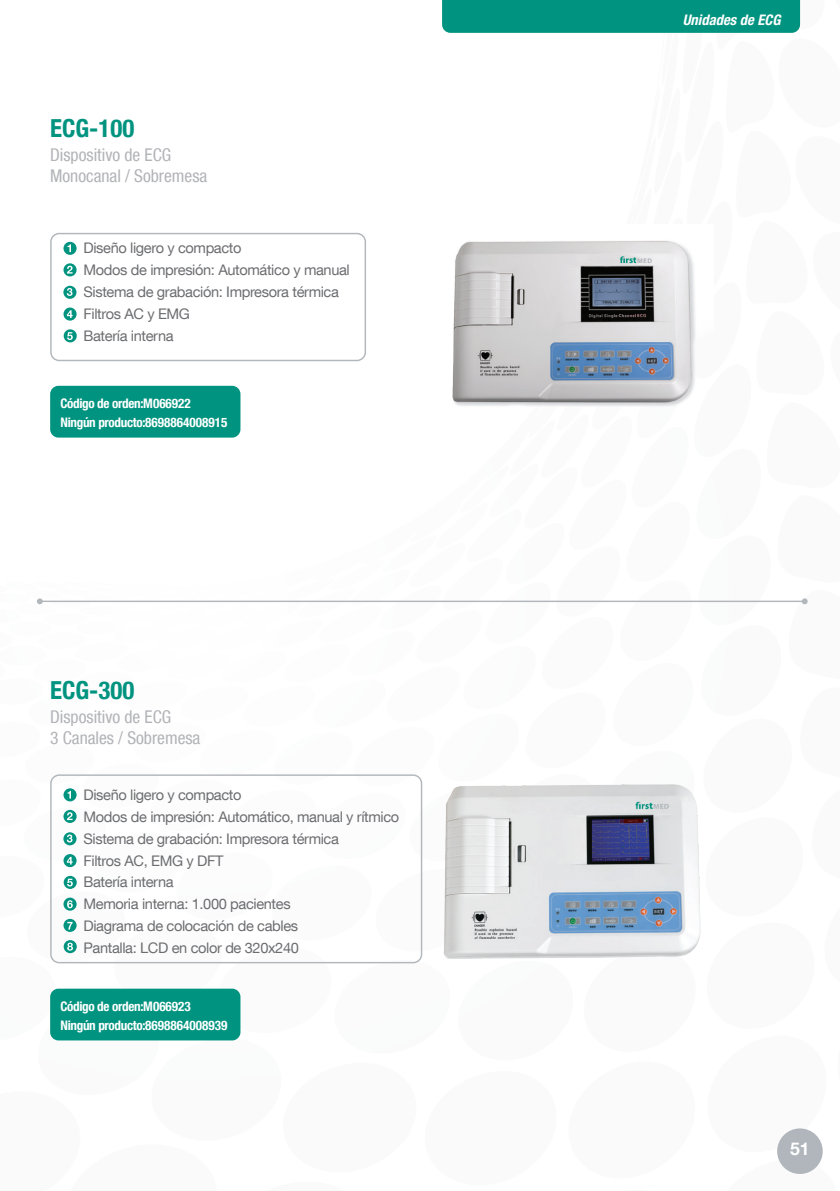
<style>
.page{position:relative;width:840px;height:1191px;background:#fff}
.page>*{position:absolute;margin:0;border:0;box-sizing:border-box;transform-origin:0 0}
.t1{font:700 condensed 24.8px "Helvetica Neue LT Com";color:#00937f}
.t2{font:condensed 17.6px/21px "Helvetica Neue LT Com";color:#b2b3b7}
.t3{font:700 17.6px "Helvetica Neue LT Com";color:#fff}
.t4{font:14.6px/22px "Helvetica Neue LT Com";letter-spacing:-.025em;color:#6c6d70}
.t5{font:italic 700 condensed 14.6px "Helvetica Neue LT Com";color:#fff}
.t6{font:700 condensed 13.2px/19px "Helvetica Neue LT Com";letter-spacing:-.025em;color:#fff}
</style>
<div class="page">
<div style="left:776px;top:1128px;width:46px;height:46px;background:#b0b6bb;border-radius:50%"></div>
<div style="left:442px;top:0;width:357px;height:33px;background:#00937f"></div>
<hr style="left:40px;top:600px;width:764px;height:2px;background:#b2b7bb">
<svg style="left:37px;top:598px;width:6px;height:6px"></svg>
<svg style="left:801px;top:598px;width:6px;height:6px"></svg>
<div style="left:50px;top:386px;width:190px;height:51px;background:#00937f;border-radius:8px"></div>
<div style="left:50px;top:988px;width:190px;height:52px;background:#00937f;border-radius:8px"></div>
<div style="left:63px;top:242px;width:14px;height:13px;background:#00937f;border-radius:50%"></div>
<svg style="left:63px;top:788px;width:14px;height:13px"></svg>
<svg style="left:63px;top:263px;width:14px;height:13px"></svg>
<svg style="left:63px;top:810px;width:14px;height:13px"></svg>
<svg style="left:63px;top:286px;width:13px;height:13px"></svg>
<svg style="left:63px;top:832px;width:13px;height:13px"></svg>
<svg style="left:63px;top:307px;width:14px;height:14px"></svg>
<svg style="left:63px;top:854px;width:14px;height:13px"></svg>
<svg style="left:67px;top:244px;width:4px;height:8px"></svg>
<svg style="left:67px;top:791px;width:4px;height:7px"></svg>
<svg style="left:67px;top:266px;width:5px;height:7px"></svg>
<svg style="left:67px;top:812px;width:5px;height:8px"></svg>
<svg style="left:67px;top:288px;width:5px;height:8px"></svg>
<svg style="left:67px;top:834px;width:5px;height:8px"></svg>
<svg style="left:67px;top:310px;width:6px;height:8px"></svg>
<svg style="left:67px;top:857px;width:6px;height:7px"></svg>
<div style="left:50px;top:233px;width:316px;height:128px;border:1px solid #b2b7bb;border-radius:8px"></div>
<div style="left:50px;top:774px;width:372px;height:189px;border:1px solid #b2b7bb;border-radius:8px"></div>
<div style="left:64px;top:329px;width:13px;height:13px;background:#00937f;border-radius:50%"></div>
<svg style="left:64px;top:876px;width:13px;height:13px"></svg>
<svg style="left:67px;top:332px;width:6px;height:8px"></svg>
<svg style="left:67px;top:878px;width:6px;height:8px"></svg>
<svg style="left:63px;top:897px;width:14px;height:13px"></svg>
<svg style="left:67px;top:900px;width:6px;height:8px"></svg>
<svg style="left:63px;top:919px;width:14px;height:13px"></svg>
<svg style="left:67px;top:922px;width:5px;height:7px"></svg>
<img style="left:452px;top:240px;width:244px;height:167px">
<img style="left:444px;top:784px;width:257px;height:175px">
<svg style="left:64px;top:940px;width:13px;height:13px"></svg>
<svg style="left:67px;top:942px;width:6px;height:8px"></svg>
<h1 class="t1" style="left:50px;top:113px;width:85px">ECG-100</h1>
<p class="t2" style="left:50px;top:144px;width:158px">Dispositivo de ECG<br>Monocanal / Sobremesa</p>
<p class="t4" style="left:83px;top:237px;width:268px">Diseño ligero y compacto<br>Modos de impresión: Automático y manual<br>Sistema de grabación: Impresora térmica<br>Filtros AC y EMG<br>Batería interna</p>
<p class="t6" style="left:60px;top:393px;width:168px">Código de orden:M066922<br>Ningún producto:8698864008915</p>
<h1 class="t1" style="left:50px;top:675px;width:85px">ECG-300</h1>
<p class="t2" style="left:50px;top:706px;width:152px">Dispositivo de ECG<br>3 Canales / Sobremesa</p>
<p class="t4" style="left:83px;top:783px;width:317px">Diseño ligero y compacto<br>Modos de impresión: Automático, manual y rítmico<br>Sistema de grabación: Impresora térmica<br>Filtros AC, EMG y DFT<br>Batería interna<br>Memoria interna: 1.000 pacientes<br>Diagrama de colocación de cables<br>Pantalla: LCD en color de 320x240</p>
<p class="t6" style="left:60px;top:996px;width:168px">Código de orden:M066923<br>Ningún producto:8698864008939</p>
<p class="t5" style="left:682px;top:11px;width:99px">Unidades de ECG</p>
<p class="t3" style="left:789px;top:1137px;width:21px">51</p>
</div>
